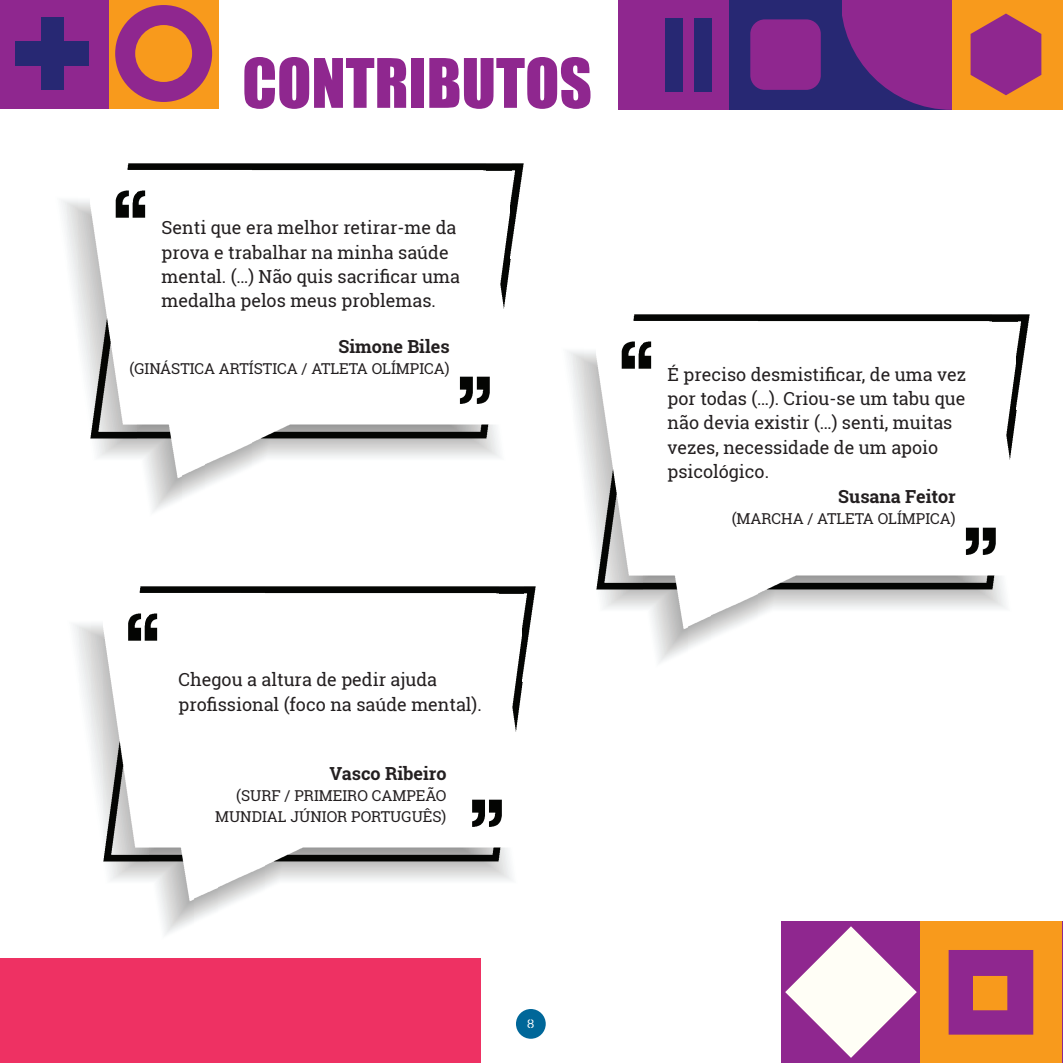
<style>
.page{position:relative;width:1063px;height:1063px;background:#fff}
.page>*{position:absolute;margin:0;border:0;box-sizing:border-box;transform-origin:0 0}
.t1{font:63px "Impact";color:#8f278f}
.t2{font:18px/24.3px "Roboto Slab";color:#231f20}
.t3{font:700 18px "Roboto Slab";color:#231f20}
.t4{font:15px/21px "Roboto Slab";color:#231f20;text-align:right}
.t5{font:12px "Kerox Non Commercial";color:#fff}
</style>
<div class="page">
<div style="left:516px;top:1009px;width:30px;height:30px;background:#006799;border-radius:50%"></div>
<div style="left:109px;top:0;width:110px;height:109px;background:#f89a1c"></div>
<div style="left:0;top:0;width:109px;height:109px;background:#8f278f"></div>
<svg style="left:115px;top:5px;width:97px;height:97px"></svg>
<div style="left:15px;top:42px;width:74px;height:24px;background:#272873"></div>
<div style="left:41px;top:17px;width:23px;height:72px;background:#272873"></div>
<div style="left:619px;top:0;width:110px;height:109px;background:#8f278f"></div>
<svg style="left:841px;top:0;width:112px;height:110px;background:#792887"></svg>
<div style="left:729px;top:0;width:112px;height:109px;background:#272873"></div>
<div style="left:750px;top:19px;width:71px;height:71px;background:#8f278f;border-radius:15px"></div>
<div style="left:953px;top:0;width:110px;height:109px;background:#f89a1c"></div>
<div style="left:665px;top:18px;width:18px;height:73px;background:#272873"></div>
<div style="left:694px;top:18px;width:17px;height:73px;background:#272873"></div>
<svg style="left:971px;top:14px;width:70px;height:81px"></svg>
<div style="left:781px;top:922px;width:139px;height:141px;background:#8f278f"></div>
<svg style="left:785px;top:926px;width:132px;height:132px"></svg>
<hr style="left:1062px;top:922px;width:1px;height:141px;background:#8f278f">
<div style="left:920px;top:922px;width:142px;height:141px;background:#f89a1c"></div>
<svg style="left:949px;top:950px;width:84px;height:85px"></svg>
<img style="left:136px;top:164px;width:46px;height:348px">
<img style="left:182px;top:164px;width:24px;height:333px">
<img style="left:206px;top:164px;width:23px;height:322px">
<img style="left:229px;top:164px;width:24px;height:312px">
<img style="left:89px;top:164px;width:47px;height:294px">
<img style="left:253px;top:213px;width:258px;height:251px">
<img style="left:510px;top:352px;width:1px;height:83px">
<img style="left:510px;top:164px;width:13px;height:95px">
<img style="left:253px;top:164px;width:234px;height:7px">
<img style="left:487px;top:164px;width:24px;height:12px">
<img style="left:642px;top:315px;width:46px;height:348px">
<img style="left:688px;top:315px;width:24px;height:333px">
<img style="left:712px;top:315px;width:23px;height:322px">
<img style="left:735px;top:315px;width:24px;height:312px">
<img style="left:595px;top:315px;width:47px;height:294px">
<img style="left:759px;top:364px;width:258px;height:251px">
<img style="left:1016px;top:503px;width:1px;height:83px">
<img style="left:1016px;top:315px;width:13px;height:95px">
<img style="left:759px;top:315px;width:234px;height:7px">
<img style="left:993px;top:315px;width:24px;height:12px">
<img style="left:149px;top:587px;width:46px;height:348px">
<img style="left:195px;top:587px;width:23px;height:333px">
<img style="left:218px;top:587px;width:24px;height:322px">
<img style="left:242px;top:587px;width:23px;height:311px">
<img style="left:102px;top:587px;width:47px;height:294px">
<img style="left:265px;top:622px;width:258px;height:265px">
<img style="left:523px;top:587px;width:13px;height:87px">
<img style="left:265px;top:587px;width:235px;height:36px">
<img style="left:499px;top:587px;width:25px;height:12px">
<div style="left:0;top:959px;width:480px;height:104px;background:#ee3163"></div>
<h1 class="t1" style="left:242px;top:34px;width:351px">CONTRIBUTOS</h1>
<p class="t2" style="left:162px;top:216px;width:300px">Senti que era melhor retirar-me da prova e trabalhar na minha saúde mental. (…) Não quis sacrificar uma medalha pelos meus problemas.</p>
<p class="t3" style="left:339px;top:334px;width:113px">Simone Biles</p>
<p class="t4" style="left:130px;top:357px;width:322px">(GINÁSTICA ARTÍSTICA / ATLETA OLÍMPICA)</p>
<p class="t2" style="left:668px;top:362px;width:300px">É preciso desmistificar, de uma vez por todas (…). Criou-se um tabu que não devia existir (…) senti, muitas vezes, necessidade de um apoio psicológico.</p>
<p class="t3" style="left:838px;top:485px;width:119px">Susana Feitor</p>
<p class="t4" style="left:732px;top:508px;width:225px">(MARCHA / ATLETA OLÍMPICA)</p>
<p class="t2" style="left:179px;top:668px;width:305px">Chegou a altura de pedir ajuda profissional (foco na saúde mental).</p>
<p class="t3" style="left:329px;top:761px;width:119px">Vasco Ribeiro</p>
<p class="t4" style="left:215px;top:785px;width:233px">(SURF / PRIMEIRO CAMPEÃO<br>MUNDIAL JÚNIOR PORTUGUÊS)</p>
<p class="t5" style="left:527px;top:1015px;width:9px">8</p>
</div>
